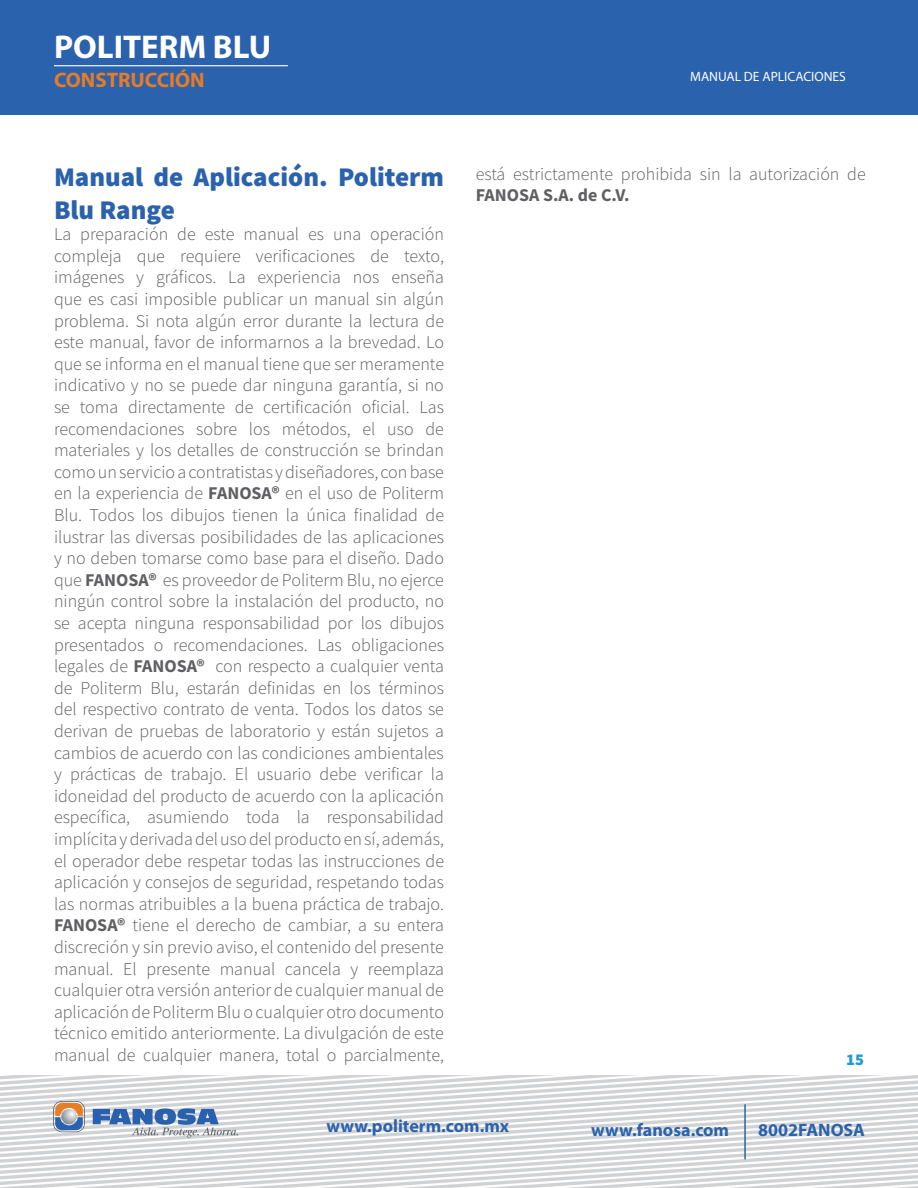
<style>
.page{position:relative;width:918px;height:1188px;background:#fff}
.page>*{position:absolute;margin:0;border:0;box-sizing:border-box;transform-origin:0 0}
.t1{font:700 33px "Myriad Pro";color:#fff}
.t2{font:900 27px/32.4px "Source Sans Pro";color:#2b62ae}
.t3{font:700 21px "Myriad Pro";color:#e87c24}
.t4{font:300 18px/21.6px "Source Sans Pro";color:#5f5f62;text-align:justify}
.t5{font:700 18px "Myriad Pro";color:#2b62ae}
.t6{font:700 18px "Source Sans Pro";color:#5f5f62}
.t7{font:900 16.5px "Source Sans Pro";color:#1e99d5}
.t8{font:13.5px "Myriad Pro";color:#fff}
.s1{font-weight:700}
</style>
<div class="page">
<div style="left:0;top:0;width:918px;height:115px;background:#2b62ae"></div>
<svg style="left:53px;top:1101px;width:32px;height:31px"></svg>
<svg style="left:93px;top:1108px;width:145px;height:30px"></svg>
<hr style="left:54px;top:65px;width:234px;height:1px;background:#fff">
<hr style="left:744px;top:1104px;width:2px;height:55px;background:#2b62ae">
<h1 class="t1" style="left:54px;top:25px;width:219px">POLITERM BLU</h1>
<p class="t3" style="left:54px;top:66px;width:152px">CONSTRUCCIÓN</p>
<p class="t8" style="left:690px;top:68px;width:157px">MANUAL DE APLICACIONES</p>
<h2 class="t2" style="left:54px;top:161px;width:392px">Manual de Aplicación. Politerm<br>Blu Range</h2>
<p class="t4" style="left:54px;top:224px;width:392px">La preparación de este manual es una operación compleja que requiere verificaciones de texto, imágenes y gráficos. La experiencia nos enseña que es casi imposible publicar un manual sin algún problema. Si nota algún error durante la lectura de este manual, favor de informarnos a la brevedad. Lo que se informa en el manual tiene que ser meramente indicativo y no se puede dar ninguna garantía, si no se toma directamente de certificación oficial. Las recomendaciones sobre los métodos, el uso de materiales y los detalles de construcción se brindan como un servicio a contratistas y diseñadores, con base en la experiencia de <span class="s1">FANOSA®</span> en el uso de Politerm Blu. Todos los dibujos tienen la única finalidad de ilustrar las diversas posibilidades de las aplicaciones y no deben tomarse como base para el diseño. Dado que <span class="s1">FANOSA®</span> es proveedor de Politerm Blu, no ejerce ningún control sobre la instalación del producto, no se acepta ninguna responsabilidad por los dibujos presentados o recomendaciones. Las obligaciones legales de <span class="s1">FANOSA®</span> con respecto a cualquier venta de Politerm Blu, estarán definidas en los términos del respectivo contrato de venta. Todos los datos se derivan de pruebas de laboratorio y están sujetos a cambios de acuerdo con las condiciones ambientales y prácticas de trabajo. El usuario debe verificar la idoneidad del producto de acuerdo con la aplicación específica, asumiendo toda la responsabilidad implícita y derivada del uso del producto en sí, además, el operador debe respetar todas las instrucciones de aplicación y consejos de seguridad, respetando todas las normas atribuibles a la buena práctica de trabajo.<br><span class="s1">FANOSA®</span> tiene el derecho de cambiar, a su entera discreción y sin previo aviso, el contenido del presente manual. El presente manual cancela y reemplaza cualquier otra versión anterior de cualquier manual de aplicación de Politerm Blu o cualquier otro documento técnico emitido anteriormente. La divulgación de este manual de cualquier manera, total o parcialmente,</p>
<p class="t4" style="left:476px;top:163px;width:391px">está estrictamente prohibida sin la autorización de</p>
<p class="t6" style="left:476px;top:183px;width:155px">FANOSA S.A. de C.V.</p>
<p class="t7" style="left:846px;top:1049px;width:19px">15</p>
<p class="t5" style="left:326px;top:1115px;width:184px">www.politerm.com.mx</p>
<p class="t5" style="left:591px;top:1118px;width:139px">www.fanosa.com</p>
<p class="t5" style="left:758px;top:1118px;width:108px">8002FANOSA</p>
</div>
